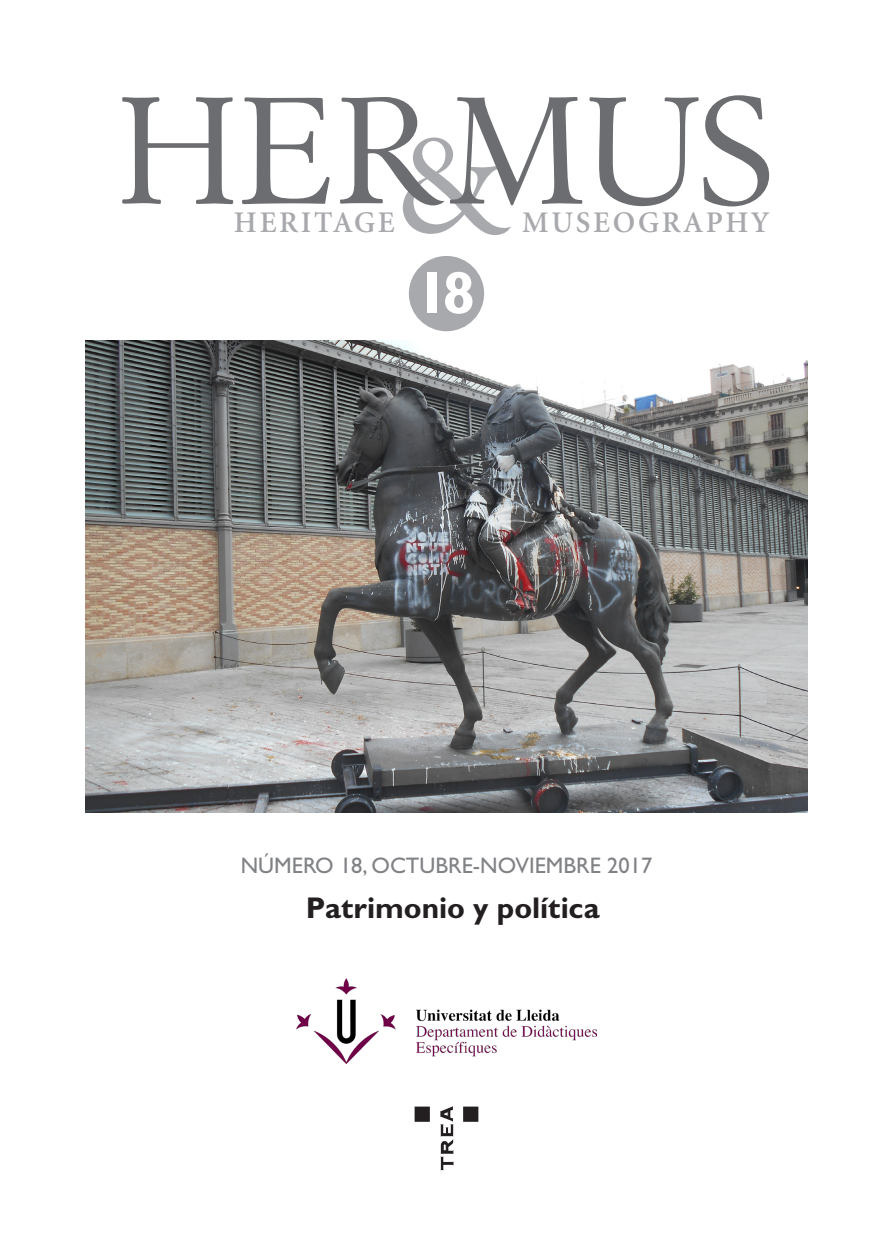
<style>
.page{position:relative;width:893px;height:1234px;background:#fff}
.page>*{position:absolute;margin:0;border:0;box-sizing:border-box;transform-origin:0 0}
.t1{font:165px "Augereau";color:#6c6d70}
.t2{font:150px "Augereau";color:#a8a9ad}
.t3{font:700 60px "Gill Sans Std";color:#fff}
.Texto_Normal{font:700 30px "Gill Sans Std";letter-spacing:-.005em;color:#231f20}
.t4{font:30px "Minion Semibold SC";letter-spacing:.09em;color:#a8a9ad}
.t5{font:22.5px "Gill Sans Std";color:#808285}
</style>
<div class="page">
<svg style="left:415px;top:1106px;width:63px;height:63px"></svg>
<div style="left:409px;top:256px;width:75px;height:75px;background:#a8a9ad;border-radius:50%"></div>
<img style="left:85px;top:340px;width:723px;height:472px">
<img style="left:297px;top:978px;width:299px;height:85px">
<p class="t1" style="left:118px;top:52px;width:658px">HERMUS</p>
<p class="t4" style="left:234px;top:207px;width:162px">HERITAGE</p>
<p class="t2" style="left:399px;top:94px;width:110px">&amp;</p>
<p class="t4" style="left:522px;top:207px;width:249px">MUSEOGRAPHY</p>
<p class="t3" style="left:416px;top:257px;width:61px">18</p>
<p class="t5" style="left:241px;top:852px;width:413px">NÚMERO 18, OCTUBRE-NOVIEMBRE 2017</p>
<p class="Texto_Normal" style="left:306px;top:890px;width:295px">Patrimonio y política</p>
</div>
